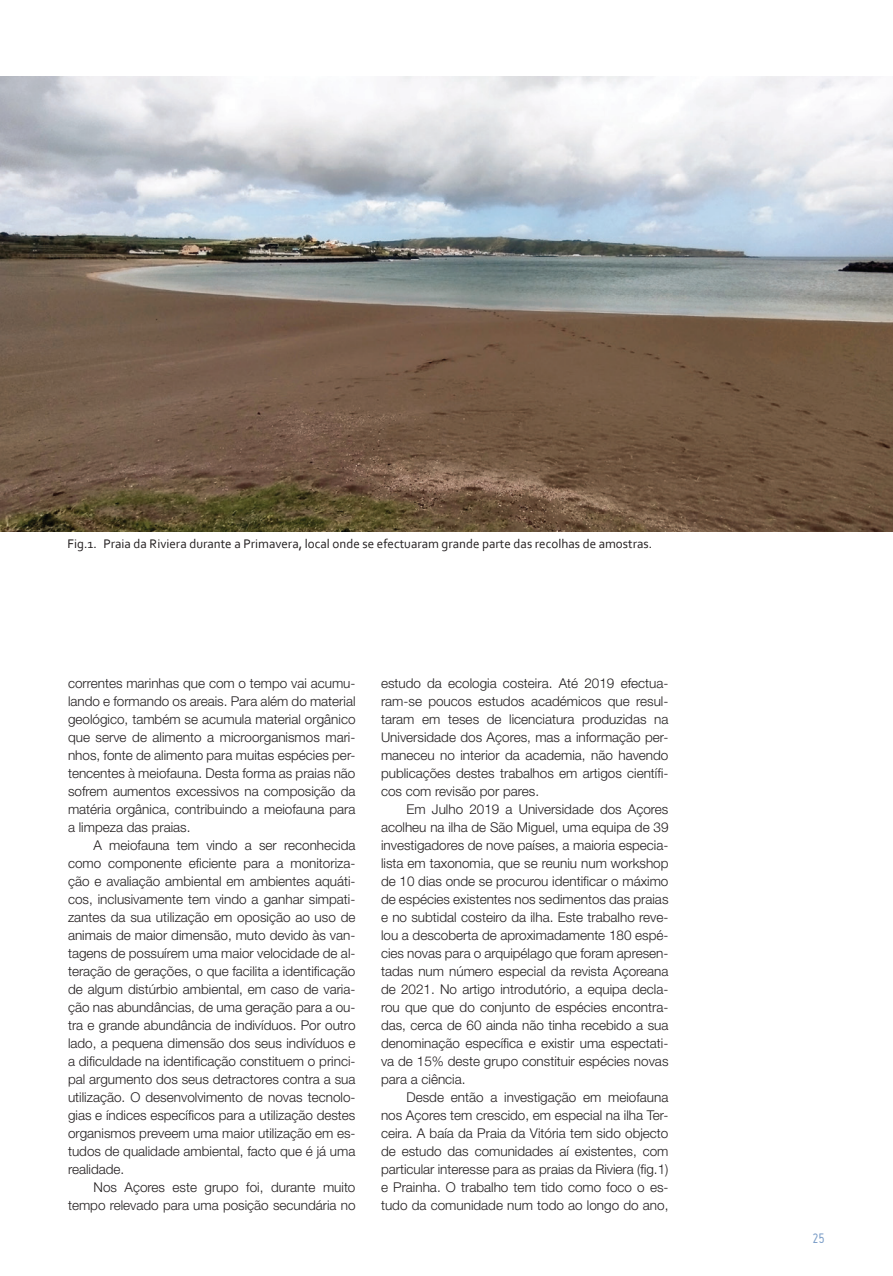
<style>
.page{position:relative;width:893px;height:1276px;background:#fff}
.page>*{position:absolute;margin:0;border:0;box-sizing:border-box;transform-origin:0 0}
.t1{font:15px "Miso";color:#7b9dc7}
.txt-pr{font:300 13.5px/18px "Helvetica Neue LT Std";color:#231f20;text-align:justify}
.legenda-neto{font:13.05px "Corbel";color:#231f20}
</style>
<div class="page">
<img style="left:0;top:76px;width:893px;height:455px">
<p class="legenda-neto" style="left:68px;top:535px;width:586px">Fig.1. Praia da Riviera durante a Primavera, local onde se efectuaram grande parte das recolhas de amostras.</p>
<p class="txt-pr" style="left:68px;top:674px;width:289px">correntes marinhas que com o tempo vai acumu&shy;lando e formando os areais. Para além do material geológico, também se acumula material orgânico que serve de alimento a microorganismos mari&shy;nhos, fonte de alimento para muitas espécies per&shy;tencentes à meiofauna. Desta forma as praias não sofrem aumentos excessivos na composição da matéria orgânica, contribuindo a meiofauna para a limpeza das praias.</p>
<p class="txt-pr" style="left:68px;top:836px;width:289px;text-indent:26px">A meiofauna tem vindo a ser reconhecida como componente eficiente para a monitoriza&shy;ção e avaliação ambiental em ambientes aquáti&shy;cos, inclusivamente tem vindo a ganhar simpati&shy;zantes da sua utilização em oposição ao uso de animais de maior dimensão, muto devido às van&shy;tagens de possuírem uma maior velocidade de al&shy;teração de gerações, o que facilita a identificação de algum distúrbio ambiental, em caso de varia&shy;ção nas abundâncias, de uma geração para a ou&shy;tra e grande abundância de indivíduos. Por outro lado, a pequena dimensão dos seus indivíduos e a dificuldade na identificação constituem o princi&shy;pal argumento dos seus detractores contra a sua utilização. O desenvolvimento de novas tecnolo&shy;gias e índices específicos para a utilização destes organismos preveem uma maior utilização em es&shy;tudos de qualidade ambiental, facto que é já uma realidade.</p>
<p class="txt-pr" style="left:68px;top:1178px;width:289px;text-align:right">Nos Açores este grupo foi, durante muito tempo relevado para uma posição secundária no</p>
<p class="txt-pr" style="left:381px;top:674px;width:289px">estudo da ecologia costeira. Até 2019 efectua&shy;ram-se poucos estudos académicos que resul&shy;taram em teses de licenciatura produzidas na Universidade dos Açores, mas a informação per&shy;maneceu no interior da academia, não havendo publicações destes trabalhos em artigos científi&shy;cos com revisão por pares.</p>
<p class="txt-pr" style="left:381px;top:800px;width:289px;text-indent:26px">Em Julho 2019 a Universidade dos Açores acolheu na ilha de São Miguel, uma equipa de 39 investigadores de nove países, a maioria especia&shy;lista em taxonomia, que se reuniu num workshop de 10 dias onde se procurou identificar o máximo de espécies existentes nos sedimentos das praias e no subtidal costeiro da ilha. Este trabalho reve&shy;lou a descoberta de aproximadamente 180 espé&shy;cies novas para o arquipélago que foram apresen&shy;tadas num número especial da revista Açoreana de 2021. No artigo introdutório, a equipa decla&shy;rou que que do conjunto de espécies encontra&shy;das, cerca de 60 ainda não tinha recebido a sua denominação específica e existir uma espectati&shy;va de 15% deste grupo constituir espécies novas para a ciência.</p>
<p class="txt-pr" style="left:381px;top:1088px;width:289px;text-indent:26px">Desde então a investigação em meiofauna nos Açores tem crescido, em especial na ilha Ter&shy;ceira. A baía da Praia da Vitória tem sido objecto de estudo das comunidades aí existentes, com particular interesse para as praias da Riviera (fig.1) e Prainha. O trabalho tem tido como foco o es&shy;tudo da comunidade num todo ao longo do ano,</p>
<p class="t1" style="left:812px;top:1230px;width:14px">25</p>
</div>
